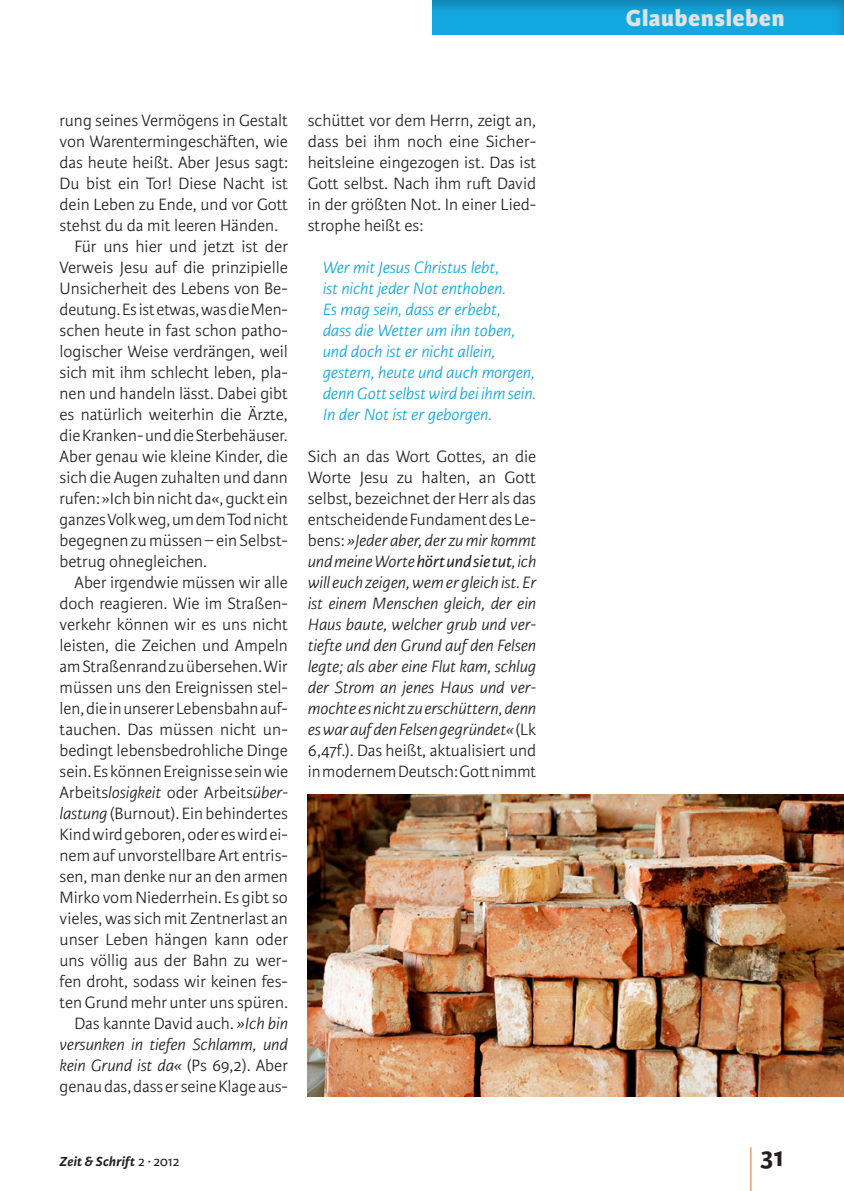
<style>
.page{position:relative;width:844px;height:1191px;background:#fff}
.page>*{position:absolute;margin:0;border:0;box-sizing:border-box;transform-origin:0 0}
.t1{font:300 59.5px "Karmina Sans Basic";color:#df7427;scale:.29 1}
.t2{font:700 28px "Karmina Sans Basic";color:#231f20}
.H_Balken_re{font:800 24.5px "Karmina Sans Basic";letter-spacing:.025em;color:#e1e2e4}
.Body{font:300 17.5px/21px "Karmina Sans Basic";color:#231f20;text-align:justify}
.Body_nach_Titel{font:italic 300 17.5px/21px "Karmina Sans Basic";color:#231f20;text-align:justify}
.Body-2{font:italic 300 17.5px "Karmina Sans Basic";color:#14a8e0}
.t3{font:italic 700 14px "Karmina Sans Basic";letter-spacing:.015em;color:#231f20}
.s1{font-style:italic}
.s2{font-style:normal}
.s3{font-weight:400}
.s4{font-weight:400;font-style:normal}
</style>
<div class="page">
<div style="left:430px;top:0;width:413px;height:35px;background:#231f20;opacity:.3"></div>
<img style="left:308px;top:794px;width:535px;height:302px">
<p class="Body" style="left:60px;top:110px;width:230px">rung seines Vermögens in Gestalt von Warentermingeschäften, wie das heute heißt. Aber Jesus sagt:<br>Du bist ein Tor! Diese Nacht ist dein Leben zu Ende, und vor Gott stehst du da mit leeren Händen.</p>
<p class="Body" style="left:60px;top:236px;width:230px;text-indent:15px">Für uns hier und jetzt ist der Verweis Jesu auf die prinzipielle Unsicherheit des Lebens von Be&shy;deutung. Es ist etwas, was die Men&shy;schen heute in fast schon patho&shy;logischer Weise verdrängen, weil sich mit ihm schlecht leben, pla&shy;nen und handeln lässt. Dabei gibt es natürlich weiterhin die Ärzte, die Kranken- und die Sterbehäuser.<br>Aber genau wie kleine Kinder, die sich die Augen zuhalten und dann rufen: »Ich bin nicht da«, guckt ein ganzes Volk weg, um dem Tod nicht begegnen zu müssen – ein Selbst&shy;betrug ohnegleichen.</p>
<p class="Body" style="left:60px;top:572px;width:230px;text-indent:15px">Aber irgendwie müssen wir alle doch reagieren. Wie im Straßen&shy;verkehr können wir es uns nicht leisten, die Zeichen und Ampeln am Straßenrand zu übersehen. Wir müssen uns den Ereignissen stel&shy;len, die in unserer Lebensbahn auf&shy;tauchen. Das müssen nicht un&shy;bedingt lebensbedrohliche Dinge sein. Es können Ereignisse sein wie Arbeits<span class="s1">losigkeit</span> oder Arbeits<span class="s1">über&shy;lastung</span> (Burnout). Ein behindertes Kind wird geboren, oder es wird ei&shy;nem auf unvorstellbare Art entris&shy;sen, man denke nur an den armen Mirko vom Niederrhein. Es gibt so vieles, was sich mit Zentnerlast an unser Leben hängen kann oder uns völlig aus der Bahn zu wer&shy;fen droht, sodass wir keinen fes&shy;ten Grund mehr unter uns spüren.</p>
<p class="Body" style="left:60px;top:1013px;width:230px;text-indent:15px">Das kannte David auch. <span class="s1">»Ich bin versunken in tiefen Schlamm, und kein Grund ist da«</span> (Ps 69,2). Aber genau das, dass er seine Klage aus-</p>
<p class="Body" style="left:308px;top:110px;width:230px">schüttet vor dem Herrn, zeigt an, dass bei ihm noch eine Sicher&shy;heitsleine eingezogen ist. Das ist Gott selbst. Nach ihm ruft David in der größten Not. In einer Lied&shy;strophe heißt es:</p>
<p class="Body-2" style="left:322px;top:258px;width:178px">Wer mit Jesus Christus lebt,</p>
<p class="Body-2" style="left:322px;top:279px;width:185px">ist nicht jeder Not enthoben.</p>
<p class="Body-2" style="left:322px;top:300px;width:179px">Es mag sein, dass er erbebt,</p>
<p class="Body-2" style="left:322px;top:321px;width:194px">dass die Wetter um ihn toben,</p>
<p class="Body-2" style="left:322px;top:342px;width:174px">und doch ist er nicht allein,</p>
<p class="Body-2" style="left:322px;top:363px;width:213px">gestern, heute und auch morgen,</p>
<p class="Body-2" style="left:322px;top:384px;width:215px">denn Gott selbst wird bei ihm sein.</p>
<p class="Body-2" style="left:322px;top:405px;width:171px">In der Not ist er geborgen.</p>
<p class="Body_nach_Titel" style="left:308px;top:446px;width:230px"><span class="s2">Sich an das Wort Gottes, an die Worte Jesu zu halten, an Gott selbst, bezeichnet der Herr als das entscheidende Fundament des Le&shy;bens:</span> »Jeder aber, der zu mir kommt und meine Worte <span class="s3">hört und sie tut</span>, ich will euch zeigen, wem er gleich ist. Er ist einem Menschen gleich, der ein Haus baute, welcher grub und ver&shy;tiefte und den Grund auf den Felsen legte; als aber eine Flut kam, schlug der Strom an jenes Haus und ver&shy;mochte es nicht zu erschüttern, denn es war auf den Felsen gegründet« <span class="s2">(Lk 6,47f.). Das heißt, aktualisiert und in modernem Deutsch: Gott nimmt</span></p>
<p class="H_Balken_re" style="left:625px;top:4px;width:160px">Glaubensleben</p>
<h1 class="t1" style="left:748px;top:1140px;width:17px">|</h1>
<p class="t3" style="left:60px;top:1153px;width:122px">Zeit &amp; Schrift <span class="s4">2 ∙ 2012</span></p>
<h2 class="t2" style="left:760px;top:1141px;width:25px">31</h2>
</div>
